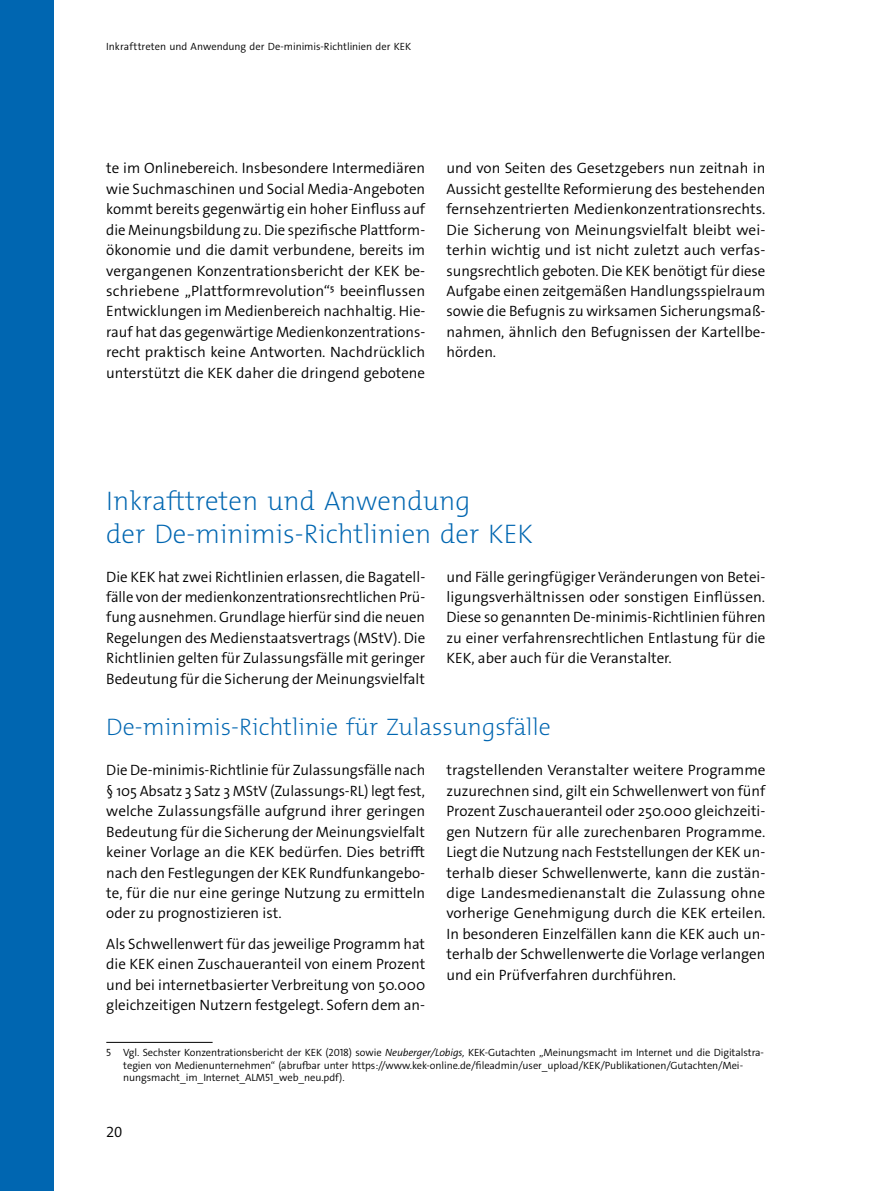
<style>
.page{position:relative;width:893px;height:1191px;background:#fff}
.page>*{position:absolute;margin:0;border:0;box-sizing:border-box;transform-origin:0 0}
.H1{font:200 27px/32.4px "The Mix Os F";color:#0066b1}
.H2{font:200 24px "The Mix Os F";color:#0066b1}
.T1{font:300 15px/20.4px "The Sans Os F";color:#000;text-align:justify}
.T2_Fußnote{font:300 10.5px/12.6px "The Sans Os F";letter-spacing:-.005em;color:#000}
.s1{font-style:italic}
</style>
<div class="page">
<hr style="left:106px;top:1042px;width:107px;height:1px;background:#000">
<div style="left:0;top:0;width:53px;height:1191px;background:#0066b1"></div>
<p class="T2_Fußnote" style="left:106px;top:40px;width:306px">Inkrafttreten und Anwendung der De-minimis-Richtlinien der KEK</p>
<p class="T1" style="left:106px;top:158px;width:320px">te im Onlinebereich. Insbesondere Intermediären wie Suchmaschinen und Social Media-Angeboten kommt bereits gegenwärtig ein hoher Einfluss auf die Meinungsbildung zu. Die spezifische Plattform&shy;ökonomie und die damit verbundene, bereits im vergangenen Konzentrationsbericht der KEK be&shy;schriebene „Plattformrevolution“<sup>5</sup> beeinflussen Entwicklungen im Medienbereich nachhaltig. Hie&shy;rauf hat das gegenwärtige Medienkonzentrations&shy;recht praktisch keine Antworten. Nachdrücklich unterstützt die KEK daher die dringend gebotene</p>
<p class="T1" style="left:446px;top:158px;width:320px">und von Seiten des Gesetzgebers nun zeitnah in Aussicht gestellte Reformierung des bestehenden fernsehzentrierten Medienkonzentrationsrechts.<br>Die Sicherung von Meinungsvielfalt bleibt wei&shy;terhin wichtig und ist nicht zuletzt auch verfas&shy;sungsrechtlich geboten. Die KEK benötigt für diese Aufgabe einen zeitgemäßen Handlungsspielraum sowie die Befugnis zu wirksamen Sicherungsmaß&shy;nahmen, ähnlich den Befugnissen der Kartellbe&shy;hörden.</p>
<p class="H1" style="left:106px;top:485px;width:428px">Inkrafttreten und Anwendung<br>der De-minimis-Richtlinien der KEK</p>
<p class="T1" style="left:106px;top:566px;width:320px">Die KEK hat zwei Richtlinien erlassen, die Bagatell&shy;fälle von der medienkonzentrationsrechtlichen Prü&shy;fung ausnehmen. Grundlage hierfür sind die neuen Regelungen des Medienstaatsvertrags (MStV). Die Richtlinien gelten für Zulassungsfälle mit geringer Bedeutung für die Sicherung der Meinungsvielfalt</p>
<p class="T1" style="left:446px;top:566px;width:321px">und Fälle geringfügiger Veränderungen von Betei&shy;ligungsverhältnissen oder sonstigen Einflüssen.<br>Diese so genannten De-minimis-Richtlinien führen zu einer verfahrensrechtlichen Entlastung für die KEK, aber auch für die Veranstalter.</p>
<p class="H2" style="left:106px;top:711px;width:446px">De-minimis-Richtlinie für Zulassungsfälle</p>
<p class="T1" style="left:106px;top:760px;width:320px">Die De-minimis-Richtlinie für Zulassungsfälle nach § 105 Absatz 3 Satz 3 MStV (Zulassungs-RL) legt fest, welche Zulassungsfälle aufgrund ihrer geringen Bedeutung für die Sicherung der Meinungsvielfalt keiner Vorlage an die KEK bedürfen. Dies betrifft nach den Festlegungen der KEK Rundfunkangebo&shy;te, für die nur eine geringe Nutzung zu ermitteln oder zu prognostizieren ist.</p>
<p class="T1" style="left:106px;top:933px;width:320px">Als Schwellenwert für das jeweilige Programm hat die KEK einen Zuschaueranteil von einem Prozent und bei internetbasierter Verbreitung von 50.000 gleichzeitigen Nutzern festgelegt. Sofern dem an-</p>
<p class="T1" style="left:446px;top:760px;width:321px">tragstellenden Veranstalter weitere Programme zuzurechnen sind, gilt ein Schwellenwert von fünf Prozent Zuschaueranteil oder 250.000 gleichzeiti&shy;gen Nutzern für alle zurechenbaren Programme.<br>Liegt die Nutzung nach Feststellungen der KEK un&shy;terhalb dieser Schwellenwerte, kann die zustän&shy;dige Landesmedienanstalt die Zulassung ohne vorherige Genehmigung durch die KEK erteilen.<br>In besonderen Einzelfällen kann die KEK auch un&shy;terhalb der Schwellenwerte die Vorlage verlangen und ein Prüfverfahren durchführen.</p>
<p class="T2_Fußnote" style="left:123px;top:1046px;width:642px;text-indent:-17px">5 Vgl. Sechster Konzentrationsbericht der KEK (2018) sowie <span class="s1">Neuberger/Lobigs,</span> KEK-Gutachten „Meinungsmacht im Internet und die Digitalstra&shy;tegien von Medienunternehmen“ (abrufbar unter https://www.kek-online.de/fileadmin/user_upload/KEK/Publikationen/Gutachten/Mei&shy;nungsmacht_im_Internet_ALM51_web_neu.pdf).</p>
<p class="T1" style="left:106px;top:1122px;width:18px">20</p>
</div>
